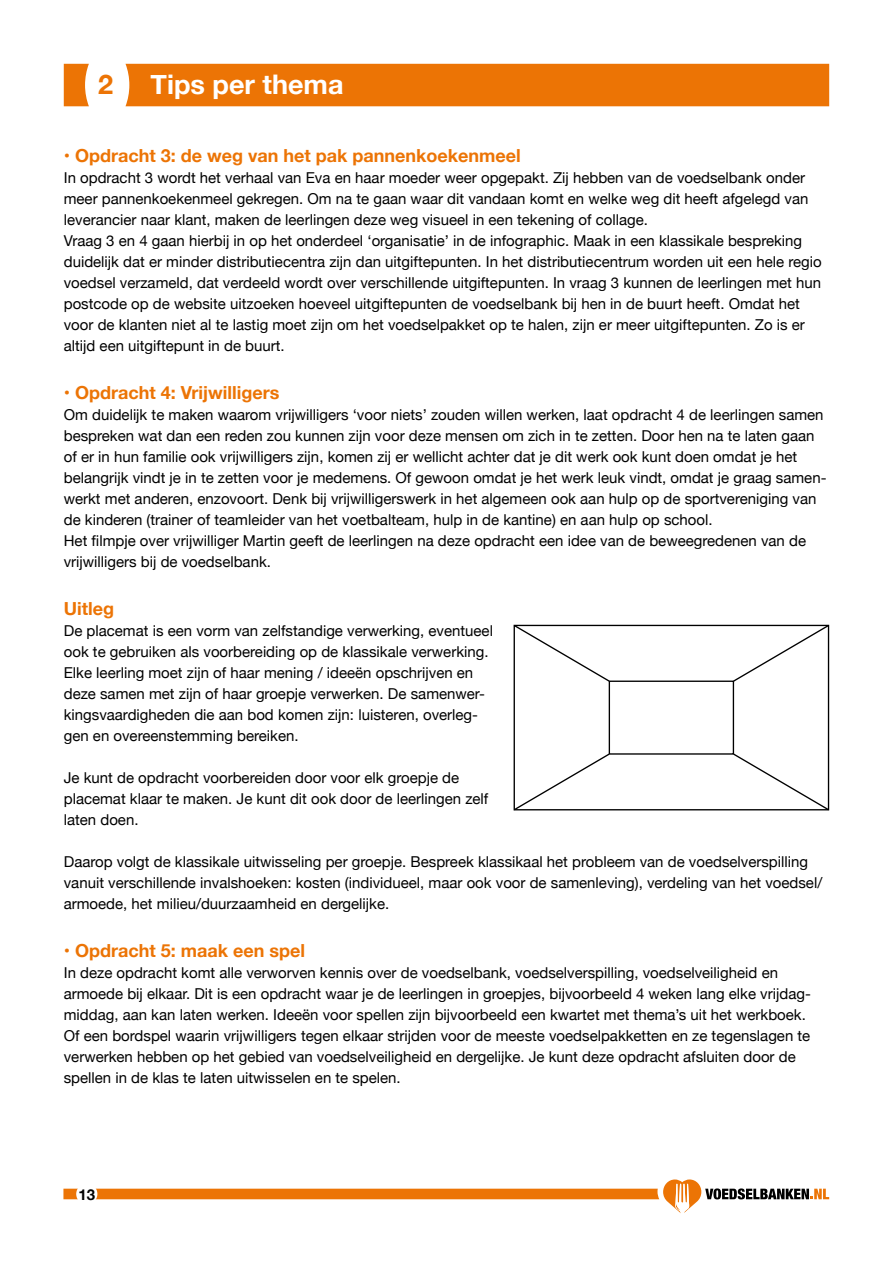
<style>
.page{position:relative;width:893px;height:1263px;background:#fff}
.page>*{position:absolute;margin:0;border:0;box-sizing:border-box;transform-origin:0 0}
.t1{font:700 27px "Helvetica Neue";color:#fff}
.t2{font:700 27px "Helvetica Neue";color:#ec7405}
.t3{font:700 18px "Helvetica Neue";color:#ec7405}
.t4{font:15px/21px "Helvetica Neue";color:#000}
.t5{font:700 15px "Helvetica Neue";color:#000}
</style>
<div class="page">
<svg style="left:63px;top:1179px;width:766px;height:34px"></svg>
<div style="left:76px;top:1183px;width:21px;height:21px;background:#fff;border-radius:50%"></div>
<div style="left:64px;top:64px;width:765px;height:42px;background:#ec7405"></div>
<div style="left:609px;top:680px;width:125px;height:75px;border:1px solid #000"></div>
<svg style="left:513px;top:624px;width:98px;height:59px"></svg>
<svg style="left:513px;top:752px;width:98px;height:59px"></svg>
<svg style="left:732px;top:624px;width:98px;height:59px"></svg>
<svg style="left:732px;top:752px;width:98px;height:59px"></svg>
<h1 class="t2" style="left:98px;top:63px;width:17px">2</h1>
<h1 class="t1" style="left:151px;top:63px;width:194px">Tips per thema</h1>
<p class="t3" style="left:64px;top:142px;width:459px">• Opdracht 3: de weg van het pak pannenkoekenmeel</p>
<p class="t4" style="left:64px;top:168px;width:759px">In opdracht 3 wordt het verhaal van Eva en haar moeder weer opgepakt. Zij hebben van de voedselbank onder meer pannenkoekenmeel gekregen. Om na te gaan waar dit vandaan komt en welke weg dit heeft afgelegd van leverancier naar klant, maken de leerlingen deze weg visueel in een tekening of collage.<br>Vraag 3 en 4 gaan hierbij in op het onderdeel ‘organisatie’ in de infographic. Maak in een klassikale bespreking duidelijk dat er minder distributiecentra zijn dan uitgiftepunten. In het distributiecentrum worden uit een hele regio voedsel verzameld, dat verdeeld wordt over verschillende uitgiftepunten. In vraag 3 kunnen de leerlingen met hun postcode op de website uitzoeken hoeveel uitgiftepunten de voedselbank bij hen in de buurt heeft. Omdat het voor de klanten niet al te lastig moet zijn om het voedselpakket op te halen, zijn er meer uitgiftepunten. Zo is er altijd een uitgiftepunt in de buurt.</p>
<p class="t3" style="left:64px;top:379px;width:217px">• Opdracht 4: Vrijwilligers</p>
<p class="t4" style="left:64px;top:405px;width:764px">Om duidelijk te maken waarom vrijwilligers ‘voor niets’ zouden willen werken, laat opdracht 4 de leerlingen samen bespreken wat dan een reden zou kunnen zijn voor deze mensen om zich in te zetten. Door hen na te laten gaan of er in hun familie ook vrijwilligers zijn, komen zij er wellicht achter dat je dit werk ook kunt doen omdat je het belangrijk vindt je in te zetten voor je medemens. Of gewoon omdat je het werk leuk vindt, omdat je graag samen&shy;werkt met anderen, enzovoort. Denk bij vrijwilligerswerk in het algemeen ook aan hulp op de sportvereniging van de kinderen (trainer of teamleider van het voetbalteam, hulp in de kantine) en aan hulp op school.<br>Het filmpje over vrijwilliger Martin geeft de leerlingen na deze opdracht een idee van de beweegredenen van de vrijwilligers bij de voedselbank.</p>
<p class="t3" style="left:64px;top:595px;width:52px">Uitleg</p>
<p class="t4" style="left:64px;top:621px;width:431px">De placemat is een vorm van zelfstandige verwerking, eventueel ook te gebruiken als voorbereiding op de klassikale verwerking.<br>Elke leerling moet zijn of haar mening / ideeën opschrijven en deze samen met zijn of haar groepje verwerken. De samenwer&shy;kingsvaardigheden die aan bod komen zijn: luisteren, overleg&shy;gen en overeenstemming bereiken.</p>
<p class="t4" style="left:64px;top:768px;width:426px">Je kunt de opdracht voorbereiden door voor elk groepje de placemat klaar te maken. Je kunt dit ook door de leerlingen zelf laten doen.</p>
<p class="t4" style="left:64px;top:852px;width:760px">Daarop volgt de klassikale uitwisseling per groepje. Bespreek klassikaal het probleem van de voedselverspilling vanuit verschillende invalshoeken: kosten (individueel, maar ook voor de samenleving), verdeling van het voedsel/ armoede, het milieu/duurzaamheid en dergelijke.</p>
<p class="t3" style="left:64px;top:937px;width:243px">• Opdracht 5: maak een spel</p>
<p class="t4" style="left:64px;top:963px;width:749px">In deze opdracht komt alle verworven kennis over de voedselbank, voedselverspilling, voedselveiligheid en armoede bij elkaar. Dit is een opdracht waar je de leerlingen in groepjes, bijvoorbeeld 4 weken lang elke vrijdag&shy;middag, aan kan laten werken. Ideeën voor spellen zijn bijvoorbeeld een kwartet met thema’s uit het werkboek.<br>Of een bordspel waarin vrijwilligers tegen elkaar strijden voor de meeste voedselpakketten en ze tegenslagen te verwerken hebben op het gebied van voedselveiligheid en dergelijke. Je kunt deze opdracht afsluiten door de spellen in de klas te laten uitwisselen en te spelen.</p>
<p class="t5" style="left:78px;top:1182px;width:18px">13</p>
</div>
